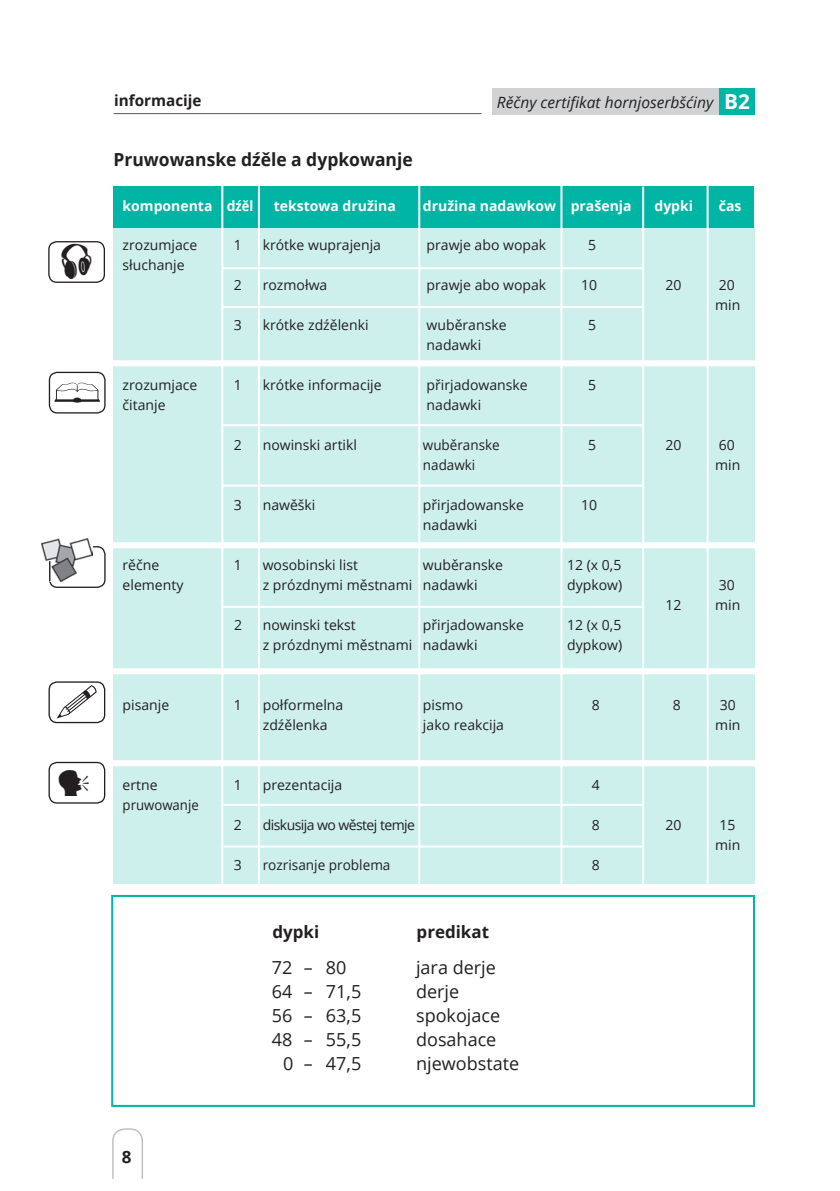
<style>
.page{position:relative;width:840px;height:1191px;background:#fff}
.page>*{position:absolute;margin:0;border:0;box-sizing:border-box;transform-origin:0 0}
.t1{font:18px "Open Sans";color:#231f20}
.t2{font:700 18px "Open Sans";color:#231f20}
.t3{font:700 17px "Open Sans";color:#231f20}
.t4{font:italic 15.6px "Open Sans";color:#231f20}
.t5{font:700 15.2px "Open Sans";color:#231f20}
.t6{font:14px/20px "Open Sans";color:#231f20}
.t7{font:700 14px "Open Sans";color:#fff}
.t8{font:14px "Open Sans";letter-spacing:-.04em;color:#231f20}
.t9{font:14px "Open Sans";color:#231f20;scale:.96 1}
.t10{font:14px "Open Sans";color:#231f20;scale:.94 1}
.s1{font-weight:700;font-style:normal;font-size:20.8px;color:#fff}
</style>
<div class="page">
<div style="left:492px;top:88px;width:227px;height:26px;background:#d1d2d4"></div>
<div style="left:718px;top:88px;width:36px;height:26px;background:#00b5a4"></div>
<svg style="left:112px;top:1128px;width:31px;height:51px"></svg>
<div style="left:111px;top:895px;width:643px;height:212px;border:2px solid #00b5a4"></div>
<hr style="left:114px;top:113px;width:367px;height:1px;background:#57585a">
<div style="left:48px;top:241px;width:57px;height:42px;border:1px solid #231f20;border-radius:8px"></div>
<div style="left:49px;top:372px;width:56px;height:41px;border:1px solid #231f20;border-radius:8px"></div>
<svg style="left:54px;top:383px;width:46px;height:19px"></svg>
<div style="left:113px;top:227px;width:641px;height:656px;background:#cdf0ed"></div>
<div style="left:113px;top:186px;width:640px;height:41px;background:#00b5a4"></div>
<hr style="left:222px;top:267px;width:420px;height:2px;background:#fff">
<hr style="left:221px;top:306px;width:420px;height:2px;background:#fff">
<hr style="left:221px;top:424px;width:420px;height:2px;background:#fff">
<hr style="left:222px;top:484px;width:420px;height:2px;background:#fff">
<hr style="left:221px;top:606px;width:420px;height:2px;background:#fff">
<hr style="left:223px;top:804px;width:420px;height:2px;background:#fff">
<div style="left:48px;top:681px;width:57px;height:42px;border:1px solid #231f20;border-radius:8px"></div>
<svg style="left:57px;top:685px;width:40px;height:33px"></svg>
<hr style="left:223px;top:845px;width:420px;height:2px;background:#fff">
<hr style="left:221px;top:185px;width:2px;height:705px;background:#fff">
<hr style="left:258px;top:186px;width:2px;height:704px;background:#fff">
<hr style="left:418px;top:185px;width:2px;height:704px;background:#fff">
<hr style="left:560px;top:185px;width:2px;height:704px;background:#fff">
<hr style="left:641px;top:187px;width:2px;height:702px;background:#fff">
<hr style="left:706px;top:185px;width:2px;height:704px;background:#fff">
<div style="left:49px;top:546px;width:56px;height:42px;border:1px solid #231f20;border-radius:8px"></div>
<img style="left:42px;top:538px;width:50px;height:43px">
<svg style="left:49px;top:561px;width:1px;height:20px"></svg>
<div style="left:48px;top:762px;width:57px;height:41px;border:1px solid #231f20;border-radius:8px"></div>
<div style="left:104px;top:360px;width:659px;height:6px;background:#fff"></div>
<div style="left:111px;top:542px;width:659px;height:6px;background:#fff"></div>
<div style="left:104px;top:668px;width:659px;height:6px;background:#fff"></div>
<div style="left:111px;top:760px;width:660px;height:6px;background:#fff"></div>
<p class="t5" style="left:114px;top:90px;width:89px">informacije</p>
<p class="t2" style="left:113px;top:146px;width:300px">Pruwowanske dźěle a dypkowanje</p>
<p class="t4" style="left:496px;top:91px;width:254px">Rěčny certifikat hornjoserbšćiny <span class="s1">B2</span></p>
<p class="t7" style="left:122px;top:196px;width:132px">komponenta dźěl</p>
<p class="t7" style="left:273px;top:196px;width:123px">tekstowa družina</p>
<p class="t7" style="left:422px;top:196px;width:210px">družina nadawkow prašenja</p>
<p class="t7" style="left:654px;top:196px;width:40px">dypki</p>
<p class="t7" style="left:718px;top:196px;width:24px">čas</p>
<p class="t6" style="left:122px;top:234px;width:76px">zrozumjace</p>
<p class="t6" style="left:233px;top:234px;width:10px">1</p>
<p class="t6" style="left:262px;top:234px;width:120px">krótke wuprajenja</p>
<p class="t6" style="left:426px;top:234px;width:121px">prawje abo wopak</p>
<p class="t6" style="left:587px;top:234px;width:10px">5</p>
<p class="t6" style="left:122px;top:254px;width:63px">słuchanje</p>
<p class="t6" style="left:233px;top:274px;width:10px">2</p>
<p class="t6" style="left:262px;top:274px;width:66px">rozmołwa</p>
<p class="t6" style="left:426px;top:274px;width:121px">prawje abo wopak</p>
<p class="t6" style="left:580px;top:274px;width:18px">10</p>
<p class="t6" style="left:665px;top:274px;width:18px">20</p>
<p class="t6" style="left:714px;top:274px;width:27px">20 min</p>
<p class="t6" style="left:233px;top:314px;width:10px">3</p>
<p class="t6" style="left:262px;top:314px;width:107px">krótke zdźělenki</p>
<p class="t6" style="left:426px;top:314px;width:81px">wuběranske</p>
<p class="t6" style="left:587px;top:314px;width:10px">5</p>
<p class="t6" style="left:426px;top:334px;width:56px">nadawki</p>
<p class="t6" style="left:122px;top:374px;width:76px">zrozumjace</p>
<p class="t6" style="left:234px;top:374px;width:10px">1</p>
<p class="t6" style="left:262px;top:374px;width:120px">krótke informacije</p>
<p class="t6" style="left:426px;top:374px;width:103px">přirjadowanske</p>
<p class="t6" style="left:588px;top:374px;width:10px">5</p>
<p class="t6" style="left:123px;top:394px;width:44px">čitanje</p>
<p class="t6" style="left:426px;top:394px;width:56px">nadawki</p>
<p class="t6" style="left:234px;top:434px;width:10px">2</p>
<p class="t6" style="left:263px;top:434px;width:96px">nowinski artikl</p>
<p class="t9" style="left:422px;top:435px;width:81px">wuběranske</p>
<p class="t6" style="left:587px;top:434px;width:10px">5</p>
<p class="t6" style="left:665px;top:434px;width:18px">20</p>
<p class="t6" style="left:718px;top:434px;width:18px">60</p>
<p class="t9" style="left:422px;top:455px;width:56px">nadawki</p>
<p class="t6" style="left:714px;top:454px;width:27px">min</p>
<p class="t6" style="left:233px;top:494px;width:10px">3</p>
<p class="t6" style="left:262px;top:494px;width:54px">nawěški</p>
<p class="t6" style="left:422px;top:494px;width:103px">přirjadowanske</p>
<p class="t6" style="left:580px;top:494px;width:18px">10</p>
<p class="t6" style="left:422px;top:514px;width:56px">nadawki</p>
<p class="t6" style="left:122px;top:554px;width:38px">rěčne</p>
<p class="t6" style="left:233px;top:554px;width:10px">1</p>
<p class="t6" style="left:262px;top:554px;width:97px">wosobinski list</p>
<p class="t6" style="left:422px;top:554px;width:81px">wuběranske</p>
<p class="t6" style="left:566px;top:554px;width:56px">12 (x 0,5</p>
<p class="t6" style="left:122px;top:574px;width:62px">elementy</p>
<p class="t6" style="left:262px;top:574px;width:216px">z prózdnymi městnami nadawki</p>
<p class="t6" style="left:566px;top:574px;width:57px">dypkow)</p>
<p class="t6" style="left:718px;top:574px;width:18px">30</p>
<p class="t6" style="left:665px;top:594px;width:18px">12</p>
<p class="t6" style="left:714px;top:594px;width:27px">min</p>
<p class="t6" style="left:234px;top:614px;width:10px">2</p>
<p class="t6" style="left:262px;top:614px;width:95px">nowinski tekst</p>
<p class="t6" style="left:422px;top:614px;width:103px">přirjadowanske</p>
<p class="t6" style="left:566px;top:614px;width:56px">12 (x 0,5</p>
<p class="t6" style="left:262px;top:634px;width:216px">z prózdnymi městnami nadawki</p>
<p class="t6" style="left:566px;top:634px;width:57px">dypkow)</p>
<p class="t6" style="left:123px;top:694px;width:48px">pisanje</p>
<p class="t6" style="left:234px;top:694px;width:10px">1</p>
<p class="t6" style="left:263px;top:694px;width:82px">połformelna</p>
<p class="t6" style="left:423px;top:694px;width:42px">pismo</p>
<p class="t6" style="left:591px;top:694px;width:10px">8</p>
<p class="t6" style="left:672px;top:694px;width:10px">8</p>
<p class="t6" style="left:719px;top:694px;width:18px">30</p>
<p class="t6" style="left:263px;top:714px;width:66px">zdźělenka</p>
<p class="t6" style="left:423px;top:714px;width:83px">jako reakcija</p>
<p class="t6" style="left:715px;top:714px;width:27px">min</p>
<p class="t6" style="left:123px;top:774px;width:36px">ertne</p>
<p class="t6" style="left:234px;top:774px;width:10px">1</p>
<p class="t6" style="left:263px;top:774px;width:81px">prezentacija</p>
<p class="t6" style="left:591px;top:774px;width:10px">4</p>
<p class="t10" style="left:122px;top:795px;width:82px">pruwowanje</p>
<p class="t6" style="left:233px;top:814px;width:10px">2</p>
<p class="t8" style="left:262px;top:815px;width:154px">diskusija wo wěstej temje</p>
<p class="t6" style="left:591px;top:814px;width:10px">8</p>
<p class="t6" style="left:665px;top:814px;width:18px">20</p>
<p class="t6" style="left:714px;top:814px;width:27px">15 min</p>
<p class="t6" style="left:233px;top:854px;width:10px">3</p>
<p class="t6" style="left:262px;top:854px;width:129px">rozrisanje problema</p>
<p class="t6" style="left:591px;top:854px;width:10px">8</p>
<p class="t3" style="left:272px;top:920px;width:48px">dypki</p>
<p class="t3" style="left:416px;top:920px;width:74px">predikat</p>
<p class="t3" style="left:122px;top:1145px;width:11px">8</p>
<p class="t1" style="left:272px;top:955px;width:76px">72 – 80</p>
<p class="t1" style="left:416px;top:955px;width:81px">jara derje</p>
<p class="t1" style="left:272px;top:979px;width:91px">64 – 71,5</p>
<p class="t1" style="left:416px;top:979px;width:45px">derje</p>
<p class="t1" style="left:272px;top:1003px;width:91px">56 – 63,5</p>
<p class="t1" style="left:416px;top:1003px;width:86px">spokojace</p>
<p class="t1" style="left:272px;top:1027px;width:91px">48 – 55,5</p>
<p class="t1" style="left:416px;top:1027px;width:82px">dosahace</p>
<p class="t1" style="left:283px;top:1051px;width:80px">0 – 47,5</p>
<p class="t1" style="left:416px;top:1051px;width:105px">njewobstate</p>
</div>
